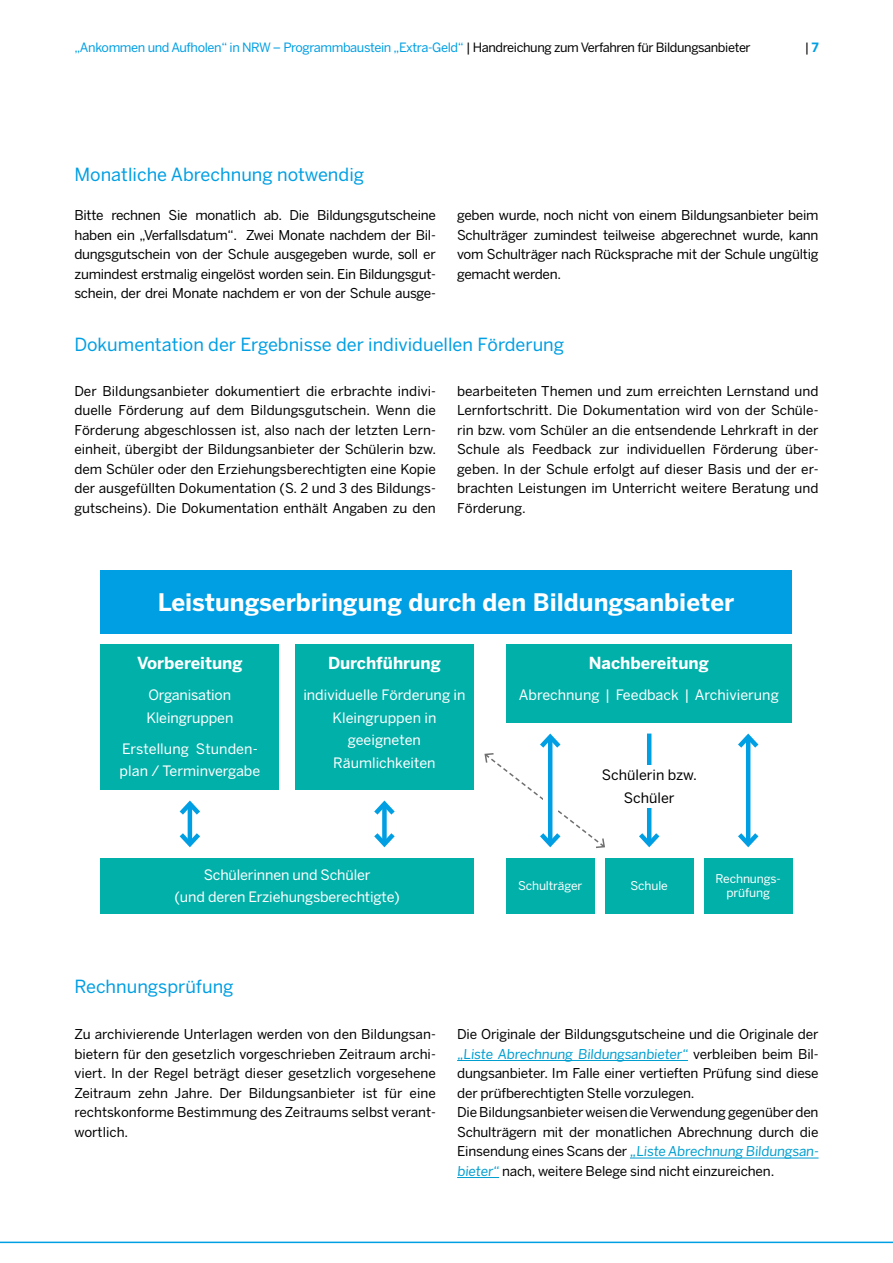
<style>
.page{position:relative;width:893px;height:1263px;background:#fff}
.page>*{position:absolute;margin:0;border:0;box-sizing:border-box;transform-origin:0 0}
.t1{font:700 24px "Benton Sans";color:#fff}
.t2{font:18px "Benton Sans";color:#009fe3}
.t3{font:700 16.5px "Benton Sans";color:#fff}
.t4{font:14.25px/22.5px "Benton Sans";color:#fff;text-align:center}
.t5{font:14.25px/22.5px "Benton Sans";color:#000;text-align:center}
.t6{font:13.5px/19.5px "Benton Sans";letter-spacing:-.01em;color:#000;text-align:justify}
.t7{font:12.75px "Benton Sans";letter-spacing:-.03em;color:#009fe3}
.t8{font:12.75px "Benton Sans";color:#000}
.t9{font:12px/14.4px "Benton Sans";letter-spacing:-.01em;color:#fff;text-align:center}
.s1{color:#000}
.s2{font-weight:700;color:#009fe3}
.s3{color:#009ed0}
</style>
<div class="page">
<hr style="left:0;top:1241px;width:893px;height:2px;background:#009fe3">
<hr style="left:457px;top:1060px;width:231px;height:1px;background:#009ed0">
<hr style="left:630px;top:1158px;width:189px;height:1px;background:#009ed0">
<hr style="left:457px;top:1177px;width:42px;height:1px;background:#009ed0">
<div style="left:101px;top:570px;width:691px;height:64px;background:#009fe3"></div>
<div style="left:295px;top:644px;width:179px;height:146px;background:#00b0a9"></div>
<div style="left:506px;top:644px;width:286px;height:79px;background:#00b0a9"></div>
<div style="left:101px;top:644px;width:178px;height:146px;background:#00b0a9"></div>
<hr style="left:746px;top:737px;width:4px;height:107px;background:#009fe3">
<svg style="left:738px;top:828px;width:21px;height:20px"></svg>
<svg style="left:738px;top:733px;width:21px;height:19px"></svg>
<hr style="left:647px;top:733px;width:4px;height:111px;background:#009fe3">
<svg style="left:639px;top:828px;width:21px;height:20px"></svg>
<div style="left:382px;top:804px;width:5px;height:40px;background:#009fe3"></div>
<svg style="left:374px;top:828px;width:21px;height:20px"></svg>
<svg style="left:374px;top:800px;width:21px;height:19px"></svg>
<hr style="left:188px;top:804px;width:4px;height:40px;background:#009fe3">
<svg style="left:179px;top:828px;width:21px;height:20px"></svg>
<svg style="left:179px;top:800px;width:21px;height:19px"></svg>
<div style="left:101px;top:858px;width:373px;height:55px;background:#00b0a9"></div>
<div style="left:506px;top:858px;width:88px;height:55px;background:#00b0a9"></div>
<div style="left:605px;top:858px;width:88px;height:55px;background:#00b0a9"></div>
<div style="left:704px;top:858px;width:88px;height:55px;background:#00b0a9"></div>
<div style="left:596px;top:765px;width:106px;height:42px;background:#fff"></div>
<svg style="left:484px;top:733px;width:121px;height:115px"></svg>
<p class="t7" style="left:74px;top:40px;width:678px">„Ankommen und Aufholen“ in NRW – Programmbaustein „Extra-Geld“ <span class="s1">| Handreichung zum Verfahren für Bildungsanbieter</span></p>
<p class="t8" style="left:805px;top:40px;width:15px">| <span class="s2">7</span></p>
<h2 class="t2" style="left:74px;top:163px;width:291px">Monatliche Abrechnung notwendig</h2>
<p class="t6" style="left:74px;top:205px;width:363px">Bitte rechnen Sie monatlich ab. Die Bildungsgutscheine haben ein „Verfallsdatum“. Zwei Monate nachdem der Bil&shy;dungsgutschein von der Schule ausgegeben wurde, soll er zumindest erstmalig eingelöst worden sein. Ein Bildungsgut&shy;schein, der drei Monate nachdem er von der Schule ausge-</p>
<p class="t6" style="left:457px;top:205px;width:363px">geben wurde, noch nicht von einem Bildungsanbieter beim Schulträger zumindest teilweise abgerechnet wurde, kann vom Schulträger nach Rücksprache mit der Schule ungültig gemacht werden.</p>
<h2 class="t2" style="left:74px;top:334px;width:491px">Dokumentation der Ergebnisse der individuellen Förderung</h2>
<p class="t6" style="left:74px;top:381px;width:363px">Der Bildungsanbieter dokumentiert die erbrachte indivi&shy;duelle Förderung auf dem Bildungsgutschein. Wenn die Förderung abgeschlossen ist, also nach der letzten Lern&shy;einheit, übergibt der Bildungsanbieter der Schülerin bzw. dem Schüler oder den Erziehungsberechtigten eine Kopie der ausgefüllten Dokumentation (S. 2 und 3 des Bildungs&shy;gutscheins). Die Dokumentation enthält Angaben zu den</p>
<p class="t6" style="left:457px;top:381px;width:363px">bearbeiteten Themen und zum erreichten Lernstand und Lernfortschritt. Die Dokumentation wird von der Schüle&shy;rin bzw. vom Schüler an die entsendende Lehrkraft in der Schule als Feedback zur individuellen Förderung über&shy;geben. In der Schule erfolgt auf dieser Basis und der er&shy;brachten Leistungen im Unterricht weitere Beratung und Förderung.</p>
<h1 class="t1" style="left:158px;top:587px;width:578px">Leistungserbringung durch den Bildungsanbieter</h1>
<p class="t3" style="left:137px;top:653px;width:107px">Vorbereitung</p>
<p class="t4" style="left:146px;top:684px;width:89px;text-align:left">Organisation<br>Kleingruppen</p>
<p class="t4" style="left:119px;top:737px;width:142px;text-align:left">Erstellung Stunden&shy;plan / Terminvergabe</p>
<p class="t3" style="left:328px;top:653px;width:114px">Durchführung</p>
<p class="t4" style="left:303px;top:684px;width:164px">individuelle Förderung in<br>Kleingruppen in geeigneten<br>Räumlichkeiten</p>
<p class="t4" style="left:174px;top:863px;width:227px">Schülerinnen und Schüler<br>(und deren Erziehungsberechtigte)</p>
<p class="t3" style="left:589px;top:653px;width:122px">Nachbereitung</p>
<p class="t4" style="left:519px;top:684px;width:262px">Abrechnung | Feedback | Archivierung</p>
<p class="t5" style="left:602px;top:764px;width:97px">Schülerin bzw.<br>Schüler</p>
<p class="t9" style="left:518px;top:878px;width:66px">Schulträger</p>
<p class="t9" style="left:631px;top:878px;width:39px">Schule</p>
<p class="t9" style="left:716px;top:871px;width:67px">Rechnungs&shy;prüfung</p>
<h2 class="t2" style="left:74px;top:976px;width:161px">Rechnungsprüfung</h2>
<p class="t6" style="left:74px;top:1024px;width:363px">Zu archivierende Unterlagen werden von den Bildungsan&shy;bietern für den gesetzlich vorgeschrieben Zeitraum archi&shy;viert. In der Regel beträgt dieser gesetzlich vorgesehene Zeitraum zehn Jahre. Der Bildungsanbieter ist für eine rechtskonforme Bestimmung des Zeitraums selbst verant&shy;wortlich.</p>
<p class="t6" style="left:457px;top:1024px;width:364px;text-align:left">Die Originale der Bildungsgutscheine und die Originale der <span class="s3">„Liste Abrechnung Bildungsanbieter“</span> verbleiben beim Bil&shy;dungsanbieter. Im Falle einer vertieften Prüfung sind diese der prüfberechtigten Stelle vorzulegen.<br>Die Bildungsanbieter weisen die Verwendung gegenüber den Schulträgern mit der monatlichen Abrechnung durch die Einsendung eines Scans der <span class="s3">„Liste Abrechnung Bildungsan&shy;bieter“</span> nach, weitere Belege sind nicht einzureichen.</p>
</div>
